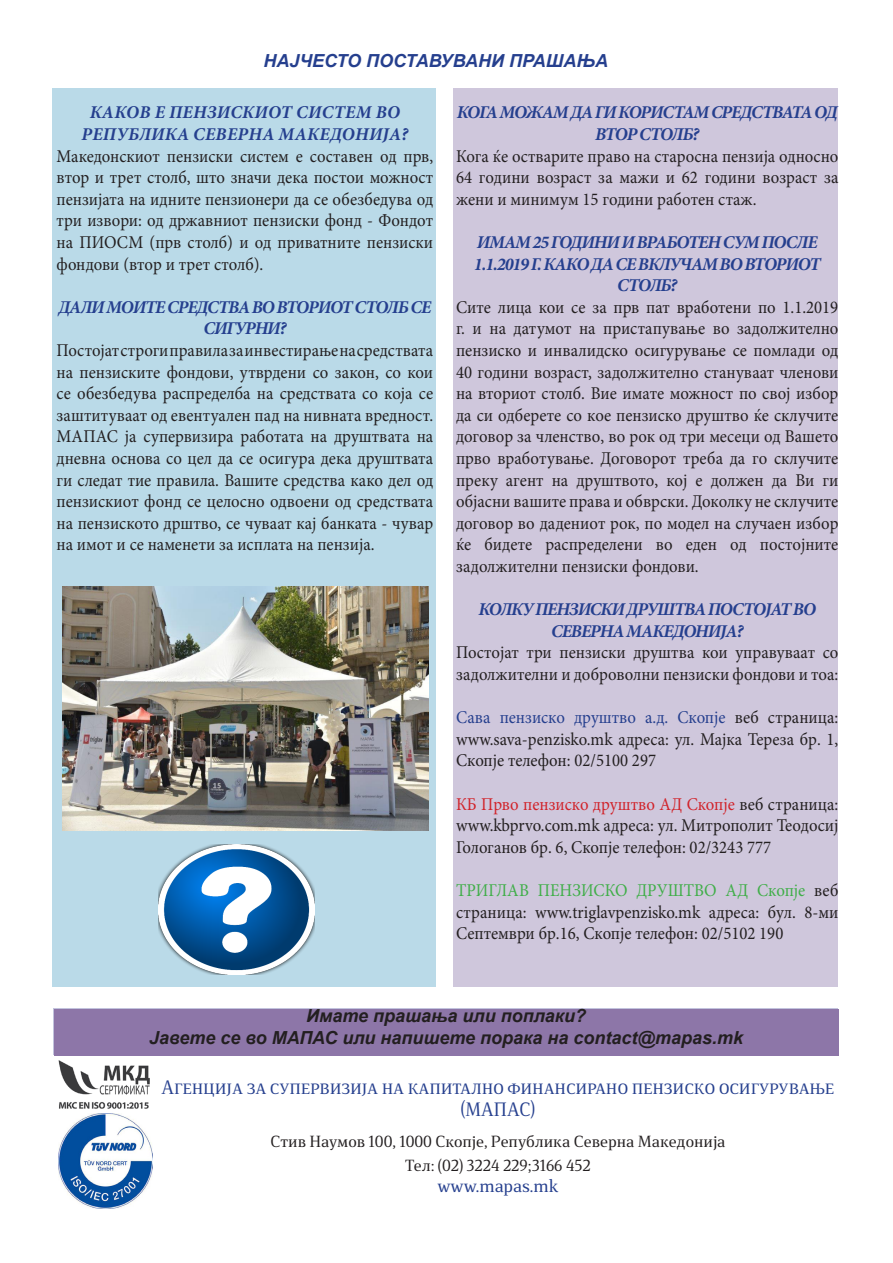
<style>
.page{position:relative;width:893px;height:1263px;background:#fff}
.page>*{position:absolute;margin:0;border:0;box-sizing:border-box;transform-origin:0 0}
.t1{font:18px/21.6px "Minion Pro";color:#231f20;text-align:justify;scale:.93 1}
.t2{font:italic 700 18px/21.6px "Minion Pro";letter-spacing:-.06em;color:#253f8e;text-align:center}
.налсов{font:italic 700 18px "Arial";color:#231f20}
.налсов-2{font:18px/21.6px "Stobi Serif";letter-spacing:-.01em;color:#253f8e;text-align:center;scale:.93 1}
.t3{font:italic 700 18px/21.6px "Minion Pro";letter-spacing:.01em;color:#253f8e;text-align:center}
.налсов-3{font:italic 700 18px "Arial";color:#253f8e}
.t4{font:16.5px "Stobi Serif";color:#253f8e}
.t5{font:15px "Stobi Serif";color:#231f20}
.s1{color:#253f8e}
.s2{color:#d1232a}
.s3{color:#40ae49}
</style>
<div class="page">
<div style="left:54px;top:1008px;width:784px;height:46px;background:#c2c3dd"></div>
<div style="left:54px;top:1009px;width:785px;height:47px;background:#8d76a8"></div>
<div style="left:454px;top:88px;width:384px;height:898px;background:#cfc7dc"></div>
<div style="left:52px;top:88px;width:384px;height:898px;background:#badae8"></div>
<img style="left:158px;top:844px;width:156px;height:131px">
<img style="left:58px;top:1114px;width:94px;height:94px">
<img style="left:58px;top:1060px;width:92px;height:49px">
<img style="left:63px;top:587px;width:366px;height:244px">
<p class="налсов-3" style="left:263px;top:49px;width:346px">НАЈЧЕСТО ПОСТАВУВАНИ ПРАШАЊА</p>
<p class="t3" style="left:82px;top:101px;width:328px">КАКОВ Е ПЕНЗИСКИОТ СИСТЕМ ВО<br>РЕПУБЛИКА СЕВЕРНА МАКЕДОНИЈА?</p>
<p class="t1" style="left:57px;top:145px;width:407px">Македонскиот пензиски систем е составен од прв, втор и трет столб, што значи дека постои можност пензијата на идните пензионери да се обезбедува од три извори: од државниот пензиски фонд - Фондот на ПИОСМ (прв столб) и од приватните пензиски фондови (втор и трет столб).</p>
<p class="t2" style="left:58px;top:296px;width:374px">ДАЛИ МОИТЕ СРЕДСТВА ВО ВТОРИОТ СТОЛБ СЕ<br>СИГУРНИ?</p>
<p class="t1" style="left:57px;top:339px;width:407px">Постојат строги правила за инвестирање на средствата на пензиските фондови, утврдени со закон, со кои се обезбедува распределба на средствата со која се заштитуваат од евентуален пад на нивната вредност.<br>МАПАС ја супервизира работата на друштвата на дневна основа со цел да се осигура дека друштвата ги следат тие правила. Вашите средства како дел од пензискиот фонд се целосно одвоени од средствата на пензиското дрштво, се чуваат кај банката - чувар на имот и се наменети за исплата на пензија.</p>
<p class="t2" style="left:457px;top:101px;width:382px">КОГА МОЖАМ ДА ГИ КОРИСТАМ СРЕДСТВАТА ОД<br>ВТОР СТОЛБ?</p>
<p class="t1" style="left:456px;top:145px;width:413px">Кога ќе остварите право на старосна пензија односно 64 години возраст за мажи и 62 години возраст за жени и минимум 15 години работен стаж.</p>
<p class="t2" style="left:474px;top:231px;width:348px">ИМАМ 25 ГОДИНИ И ВРАБОТЕН СУМ ПОСЛЕ<br>1.1.2019 Г. КАКО ДА СЕ ВКЛУЧАМ ВО ВТОРИОТ<br>СТОЛБ?</p>
<p class="t1" style="left:456px;top:296px;width:413px">Сите лица кои се за прв пат вработени по 1.1.2019 г. и на датумот на пристапување во задолжително пензиско и инвалидско осигурување се помлади од 40 години возраст, задолжително стануваат членови на вториот столб. Вие имате можност по свој избор да си одберете со кое пензиско друштво ќе склучите договор за членство, во рок од три месеци од Вашето прво вработување. Договорот треба да го склучите преку aгент на друштвото, кој е должен да Ви ги објасни вашите права и обврски. Доколку не склучите договор во дадениот рок, по модел на случаен избор ќе бидете распределени во еден од постојните задолжителни пензиски фондови.</p>
<p class="t2" style="left:478px;top:598px;width:339px">КОЛКУ ПЕНЗИСКИ ДРУШТВА ПОСТОЈАТ ВО<br>СЕВЕРНА МАКЕДОНИЈА?</p>
<p class="t1" style="left:456px;top:642px;width:413px">Постојат три пензиски друштва кои управуваат со задолжителни и доброволни пензиски фондови и тоа:</p>
<p class="t1" style="left:456px;top:707px;width:413px"><span class="s1">Сава пензиско друштво а.д. Скопје</span> веб страница: www.sava-penzisko.mk адреса: ул. Мајка Тереза бр. 1, Скопје телефон: 02/5100 297</p>
<p class="t1" style="left:456px;top:793px;width:413px"><span class="s2">КБ Прво пензиско друштво АД Скопје</span> веб страница: www.kbprvo.com.mk адреса: ул. Митрополит Теодосиј Гологанов бр. 6, Скопје телефон: 02/3243 777</p>
<p class="t1" style="left:456px;top:879px;width:413px"><span class="s3">ТРИГЛАВ ПЕНЗИСКО ДРУШТВО АД Скопје</span> веб страница: www.triglavpenzisko.mk адреса: бул. 8-ми Септември бр.16, Скопје телефон: 02/5102 190</p>
<p class="налсов" style="left:306px;top:1004px;width:281px">Имате прашања или поплаки?</p>
<p class="налсов" style="left:149px;top:1025px;width:595px">Јавете се во МАПАС или напишете порака на contact@mapas.mk</p>
<p class="налсов-2" style="left:162px;top:1076px;width:725px">Агенција за супервизија на капитално финансирано пензиско осигурување (МАПАС)</p>
<p class="t5" style="left:270px;top:1131px;width:456px">Стив Наумов 100, 1000 Скопје, Република Северна Македонија</p>
<p class="t5" style="left:405px;top:1155px;width:187px">Тел: (02) 3224 229;3166 452</p>
<p class="t4" style="left:437px;top:1175px;width:123px">www.mapas.mk</p>
</div>
